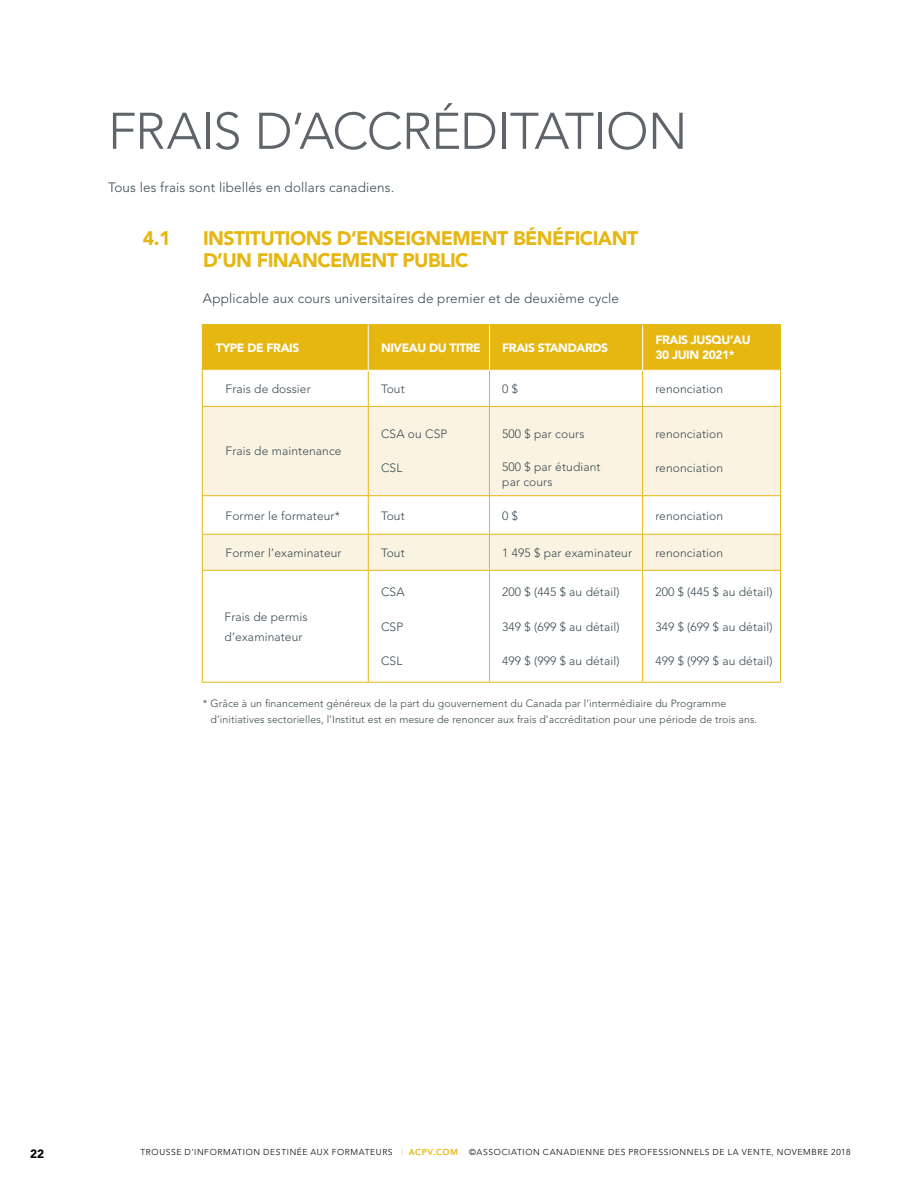
<style>
.page{position:relative;width:918px;height:1188px;background:#fff}
.page>*{position:absolute;margin:0;border:0;box-sizing:border-box;transform-origin:0 0}
.t1{font:300 51px "Avenir LT Std";letter-spacing:-.02em;color:#5f636a}
.t2{font:900 19.5px/22.5px "Avenir LT Std";letter-spacing:-.03em;color:#e6b711}
.t3{font:300 13.5px "Avenir LT Std";letter-spacing:.01em;color:#3b4a51}
.t4{font:300 12px/15px "Avenir LT Std";letter-spacing:.01em;color:#3b4a51}
.t5{font:900 12px/15px "Avenir LT Std";letter-spacing:-.03em;color:#fff}
.t6{font:900 12px "Avenir LT Std";color:#000}
.t7{font:300 10.5px/16.5px "Avenir LT Std";letter-spacing:.01em;color:#3b4a51}
.t8{font:300 8.55px "Avenir LT Std";letter-spacing:.07em;color:#000}
.s1{color:#c7c8ca}
.s2{font-weight:800;color:#e6b711}
</style>
<div class="page">
<div style="left:203px;top:325px;width:577px;height:45px;background:#e6b711"></div>
<svg style="left:203px;top:407px;width:577px;height:163px;fill:#fbf3e2"></svg>
<hr style="left:202px;top:406px;width:166px;height:1px;background:#e6b711">
<hr style="left:368px;top:406px;width:121px;height:1px;background:#e6b711">
<hr style="left:489px;top:406px;width:154px;height:1px;background:#e6b711">
<hr style="left:643px;top:406px;width:138px;height:1px;background:#e6b711">
<hr style="left:202px;top:495px;width:166px;height:1px;background:#e6b711">
<hr style="left:368px;top:495px;width:121px;height:1px;background:#e6b711">
<hr style="left:489px;top:495px;width:154px;height:1px;background:#e6b711">
<hr style="left:643px;top:495px;width:138px;height:1px;background:#e6b711">
<hr style="left:368px;top:371px;width:1px;height:35px;background:#e6b711">
<hr style="left:368px;top:407px;width:1px;height:88px;background:#e6b711">
<hr style="left:368px;top:496px;width:1px;height:38px;background:#e6b711">
<hr style="left:368px;top:571px;width:1px;height:111px;background:#e6b711">
<hr style="left:489px;top:371px;width:1px;height:35px;background:#e6b711">
<hr style="left:642px;top:371px;width:1px;height:35px;background:#e6b711">
<hr style="left:489px;top:407px;width:1px;height:88px;background:#e6b711">
<hr style="left:642px;top:407px;width:1px;height:88px;background:#e6b711">
<hr style="left:489px;top:496px;width:1px;height:38px;background:#e6b711">
<hr style="left:642px;top:496px;width:1px;height:38px;background:#e6b711">
<hr style="left:489px;top:571px;width:1px;height:111px;background:#e6b711">
<hr style="left:642px;top:571px;width:1px;height:111px;background:#e6b711">
<hr style="left:202px;top:534px;width:166px;height:1px;background:#e6b711">
<hr style="left:368px;top:534px;width:121px;height:1px;background:#e6b711">
<hr style="left:489px;top:534px;width:154px;height:1px;background:#e6b711">
<hr style="left:643px;top:534px;width:138px;height:1px;background:#e6b711">
<hr style="left:368px;top:535px;width:1px;height:35px;background:#e6b711">
<hr style="left:489px;top:535px;width:1px;height:35px;background:#e6b711">
<hr style="left:642px;top:535px;width:1px;height:35px;background:#e6b711">
<hr style="left:202px;top:570px;width:166px;height:1px;background:#e6b711">
<hr style="left:368px;top:570px;width:121px;height:1px;background:#e6b711">
<hr style="left:489px;top:570px;width:154px;height:1px;background:#e6b711">
<hr style="left:643px;top:570px;width:138px;height:1px;background:#e6b711">
<hr style="left:368px;top:325px;width:1px;height:45px;background:#fff">
<hr style="left:489px;top:325px;width:1px;height:45px;background:#fff">
<hr style="left:642px;top:325px;width:1px;height:45px;background:#fff">
<hr style="left:202px;top:324px;width:166px;height:1px;background:#e6b711">
<hr style="left:202px;top:325px;width:1px;height:45px;background:#e6b711">
<hr style="left:368px;top:324px;width:121px;height:1px;background:#e6b711">
<hr style="left:489px;top:324px;width:154px;height:1px;background:#e6b711">
<hr style="left:643px;top:324px;width:138px;height:1px;background:#e6b711">
<hr style="left:780px;top:325px;width:1px;height:45px;background:#e6b711">
<hr style="left:202px;top:370px;width:1px;height:36px;background:#e6b711">
<hr style="left:780px;top:370px;width:1px;height:36px;background:#e6b711">
<hr style="left:202px;top:407px;width:1px;height:88px;background:#e6b711">
<hr style="left:780px;top:407px;width:1px;height:88px;background:#e6b711">
<hr style="left:202px;top:496px;width:1px;height:38px;background:#e6b711">
<hr style="left:780px;top:496px;width:1px;height:38px;background:#e6b711">
<hr style="left:202px;top:535px;width:1px;height:35px;background:#e6b711">
<hr style="left:780px;top:535px;width:1px;height:35px;background:#e6b711">
<hr style="left:202px;top:571px;width:1px;height:111px;background:#e6b711">
<hr style="left:780px;top:571px;width:1px;height:111px;background:#e6b711">
<hr style="left:202px;top:682px;width:166px;height:1px;background:#e6b711">
<hr style="left:368px;top:682px;width:121px;height:1px;background:#e6b711">
<hr style="left:489px;top:682px;width:154px;height:1px;background:#e6b711">
<hr style="left:643px;top:682px;width:138px;height:1px;background:#e6b711">
<h1 class="t1" style="left:108px;top:101px;width:581px">FRAIS D’ACCRÉDITATION</h1>
<p class="t3" style="left:108px;top:179px;width:288px">Tous les frais sont libellés en dollars canadiens.</p>
<h2 class="t2" style="left:143px;top:227px;width:29px">4.1</h2>
<h2 class="t2" style="left:203px;top:227px;width:437px">INSTITUTIONS D’ENSEIGNEMENT BÉNÉFICIANT<br>D’UN FINANCEMENT PUBLIC</h2>
<p class="t3" style="left:203px;top:291px;width:417px">Applicable aux cours universitaires de premier et de deuxième cycle</p>
<p class="t5" style="left:216px;top:340px;width:85px">TYPE DE FRAIS</p>
<p class="t5" style="left:381px;top:340px;width:101px">NIVEAU DU TITRE</p>
<p class="t5" style="left:502px;top:340px;width:107px">FRAIS STANDARDS</p>
<p class="t5" style="left:655px;top:333px;width:97px">FRAIS JUSQU’AU<br>30 JUIN 2021*</p>
<p class="t4" style="left:226px;top:381px;width:87px">Frais de dossier</p>
<p class="t4" style="left:381px;top:381px;width:25px">Tout</p>
<p class="t4" style="left:502px;top:381px;width:17px">0 $</p>
<p class="t4" style="left:655px;top:381px;width:69px">renonciation</p>
<p class="t4" style="left:226px;top:443px;width:118px">Frais de maintenance</p>
<p class="t4" style="left:381px;top:426px;width:68px">CSA ou CSP</p>
<p class="t4" style="left:381px;top:460px;width:23px">CSL</p>
<p class="t4" style="left:502px;top:427px;width:84px">500 $ par cours</p>
<p class="t4" style="left:502px;top:460px;width:100px">500 $ par étudiant par cours</p>
<p class="t4" style="left:655px;top:426px;width:69px">renonciation</p>
<p class="t4" style="left:655px;top:460px;width:69px">renonciation</p>
<p class="t4" style="left:226px;top:508px;width:116px">Former le formateur*</p>
<p class="t4" style="left:381px;top:508px;width:25px">Tout</p>
<p class="t4" style="left:502px;top:508px;width:17px">0 $</p>
<p class="t4" style="left:655px;top:508px;width:69px">renonciation</p>
<p class="t4" style="left:226px;top:545px;width:118px">Former l’examinateur</p>
<p class="t4" style="left:381px;top:545px;width:25px">Tout</p>
<p class="t4" style="left:502px;top:545px;width:131px">1 495 $ par examinateur</p>
<p class="t4" style="left:655px;top:545px;width:69px">renonciation</p>
<p class="t4" style="left:225px;top:607px;width:85px;line-height:19.5px">Frais de permis d’examinateur</p>
<p class="t4" style="left:381px;top:585px;width:25px">CSA</p>
<p class="t4" style="left:381px;top:619px;width:24px">CSP</p>
<p class="t4" style="left:381px;top:654px;width:23px">CSL</p>
<p class="t4" style="left:502px;top:585px;width:119px">200 $ (445 $ au détail)</p>
<p class="t4" style="left:502px;top:619px;width:119px">349 $ (699 $ au détail)</p>
<p class="t4" style="left:502px;top:654px;width:119px">499 $ (999 $ au détail)</p>
<p class="t4" style="left:655px;top:585px;width:119px">200 $ (445 $ au détail)</p>
<p class="t4" style="left:655px;top:619px;width:119px">349 $ (699 $ au détail)</p>
<p class="t4" style="left:655px;top:654px;width:119px">499 $ (999 $ au détail)</p>
<p class="t7" style="left:211px;top:695px;width:548px;text-indent:-8px">* Grâce à un financement généreux de la part du gouvernement du Canada par l’intermédiaire du Programme d’initiatives sectorielles, l’Institut est en mesure de renoncer aux frais d’accréditation pour une période de trois ans.</p>
<p class="t6" style="left:30px;top:1147px;width:16px">22</p>
<p class="t8" style="left:140px;top:1147px;width:319px">TROUSSE D’INFORMATION DESTINÉE AUX FORMATEURS <span class="s1">|</span> <span class="s2">ACPV.COM</span></p>
<p class="t8" style="left:469px;top:1147px;width:383px">©ASSOCIATION CANADIENNE DES PROFESSIONNELS DE LA VENTE, NOVEMBRE 2018</p>
</div>
